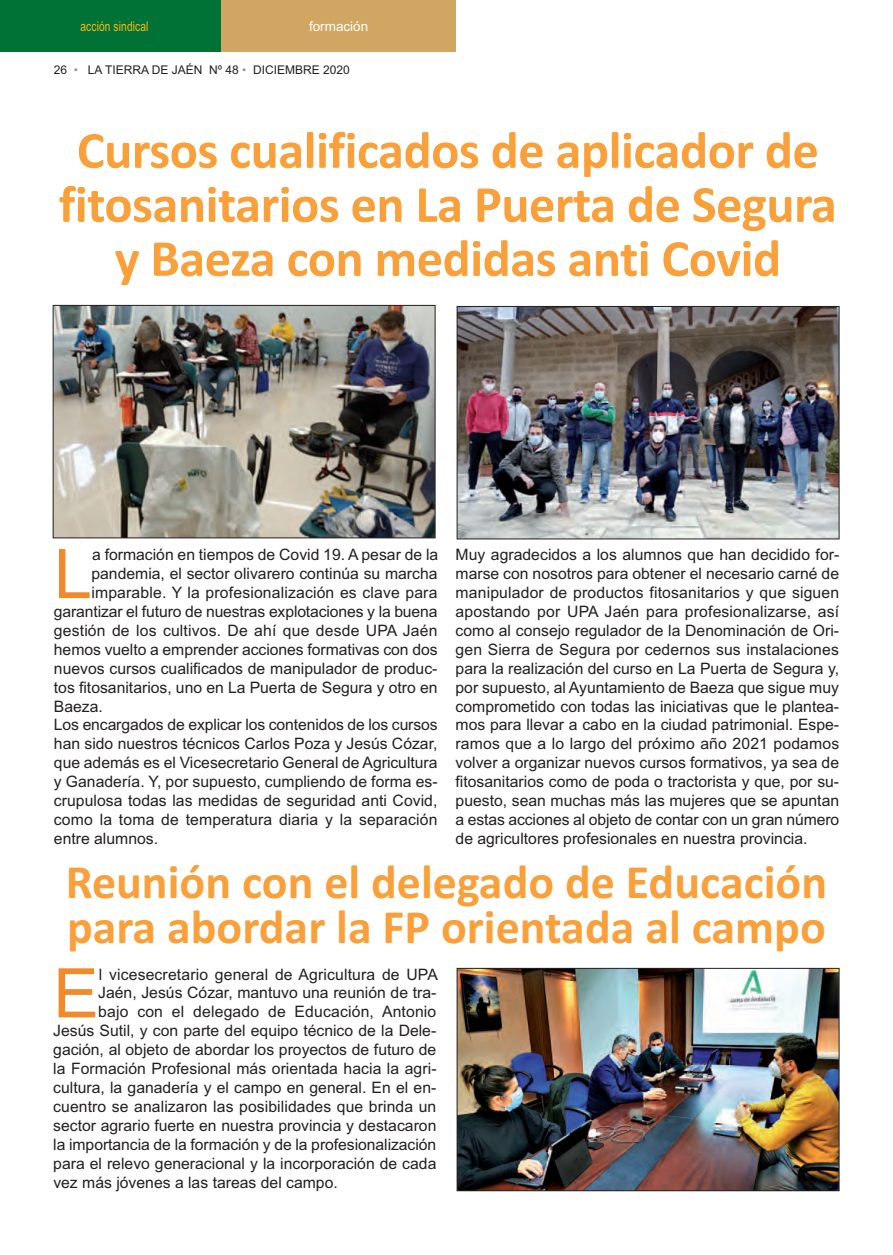
<style>
.page{position:relative;width:893px;height:1255px;background:#fff}
.page>*{position:absolute;margin:0;border:0;box-sizing:border-box;transform-origin:0 0}
.t1{font:68.55px "Arial";color:#f18a2b}
.t2{font:700 52.5px/54px "Calibri";letter-spacing:-.01em;color:#f9a03a;text-align:center}
.t3{font:700 48px/45px "Calibri";color:#f9a03a}
.t4{font:15.75px/18.9px "Arial";color:#231f20;text-align:justify}
.t5{font:13.5px "Arial";letter-spacing:.015em;color:#fcb814;scale:.75 1}
.t6{font:13.5px "Arial";color:#fff}
.t7{font:12px "Arial";color:#231f20}
.s1{color:#939598}
</style>
<div class="page">
<div style="left:221px;top:0;width:235px;height:52px;background:#d1a662"></div>
<div style="left:0;top:0;width:221px;height:52px;background:#007236"></div>
<img style="left:55px;top:307px;width:378px;height:229px">
<div style="left:53px;top:305px;width:382px;height:233px;border:1px solid #231f20"></div>
<img style="left:459px;top:970px;width:378px;height:218px">
<div style="left:457px;top:968px;width:382px;height:222px;border:1px solid #231f20"></div>
<img style="left:459px;top:308px;width:378px;height:229px">
<div style="left:457px;top:306px;width:382px;height:233px;border:1px solid #231f20"></div>
<p class="t5" style="left:80px;top:19px;width:92px">acción sindical</p>
<p class="t6" style="left:309px;top:19px;width:61px">formación</p>
<p class="t7" style="left:54px;top:63px;width:298px">26 <span class="s1">•</span> LA TIERRA DE JAÉN Nº 48 <span class="s1">•</span> DICIEMBRE 2020</p>
<h2 class="t2" style="left:59px;top:123px;width:780px">Cursos cualificados de aplicador de fitosanitarios en La Puerta de Segura y Baeza con medidas anti Covid</h2>
<h1 class="t1" style="left:54px;top:534px;width:40px">L</h1>
<p class="t4" style="left:92px;top:545px;width:348px">a formación en tiempos de Covid 19. A pesar de la</p>
<p class="t4" style="left:91px;top:564px;width:348px">pandemia, el sector olivarero continúa su marcha</p>
<p class="t4" style="left:91px;top:583px;width:348px">imparable. Y la profesionalización es clave para</p>
<p class="t4" style="left:54px;top:602px;width:385px">garantizar el futuro de nuestras explotaciones y la buena</p>
<p class="t4" style="left:54px;top:621px;width:385px">gestión de los cultivos. De ahí que desde UPA Jaén</p>
<p class="t4" style="left:54px;top:640px;width:385px">hemos vuelto a emprender acciones formativas con dos</p>
<p class="t4" style="left:54px;top:658px;width:385px">nuevos cursos cualificados de manipulador de produc-</p>
<p class="t4" style="left:54px;top:677px;width:385px">tos fitosanitarios, uno en La Puerta de Segura y otro en</p>
<p class="t4" style="left:54px;top:696px;width:51px">Baeza.</p>
<p class="t4" style="left:54px;top:715px;width:385px">Los encargados de explicar los contenidos de los cursos</p>
<p class="t4" style="left:54px;top:734px;width:385px">han sido nuestros técnicos Carlos Poza y Jesús Cózar,</p>
<p class="t4" style="left:54px;top:753px;width:385px">que además es el Vicesecretario General de Agricultura</p>
<p class="t4" style="left:54px;top:772px;width:385px">y Ganadería. Y, por supuesto, cumpliendo de forma es-</p>
<p class="t4" style="left:54px;top:791px;width:385px">crupulosa todas las medidas de seguridad anti Covid,</p>
<p class="t4" style="left:54px;top:810px;width:385px">como la toma de temperatura diaria y la separación</p>
<p class="t4" style="left:54px;top:829px;width:106px">entre alumnos.</p>
<p class="t4" style="left:456px;top:545px;width:385px">Muy agradecidos a los alumnos que han decidido for&shy;marse con nosotros para obtener el necesario carné de manipulador de productos fitosanitarios y que siguen apostando por UPA Jaén para profesionalizarse, así como al consejo regulador de la Denominación de Ori&shy;gen Sierra de Segura por cedernos sus instalaciones para la realización del curso en La Puerta de Segura y, por supuesto, al Ayuntamiento de Baeza que sigue muy comprometido con todas las iniciativas que le plantea&shy;mos para llevar a cabo en la ciudad patrimonial. Espe&shy;ramos que a lo largo del próximo año 2021 podamos volver a organizar nuevos cursos formativos, ya sea de fitosanitarios como de poda o tractorista y que, por su&shy;puesto, sean muchas más las mujeres que se apuntan a estas acciones al objeto de contar con un gran número de agricultores profesionales en nuestra provincia.</p>
<h3 class="t3" style="left:66px;top:859px;width:763px">Reunión con el delegado de Educación para abordar la FP orientada al campo</h3>
<h1 class="t1" style="left:53px;top:953px;width:47px">E</h1>
<p class="t4" style="left:99px;top:964px;width:340px">l vicesecretario general de Agricultura de UPA</p>
<p class="t4" style="left:98px;top:983px;width:340px">Jaén, Jesús Cózar, mantuvo una reunión de tra-</p>
<p class="t4" style="left:98px;top:1002px;width:340px">bajo con el delegado de Educación, Antonio</p>
<p class="t4" style="left:53px;top:1021px;width:385px">Jesús Sutil, y con parte del equipo técnico de la Dele-</p>
<p class="t4" style="left:53px;top:1040px;width:385px">gación, al objeto de abordar los proyectos de futuro de</p>
<p class="t4" style="left:53px;top:1059px;width:385px">la Formación Profesional más orientada hacia la agri-</p>
<p class="t4" style="left:53px;top:1078px;width:385px">cultura, la ganadería y el campo en general. En el en-</p>
<p class="t4" style="left:53px;top:1096px;width:385px">cuentro se analizaron las posibilidades que brinda un</p>
<p class="t4" style="left:53px;top:1115px;width:385px">sector agrario fuerte en nuestra provincia y destacaron</p>
<p class="t4" style="left:53px;top:1134px;width:384px">la importancia de la formación y de la profesionalización</p>
<p class="t4" style="left:53px;top:1153px;width:385px">para el relevo generacional y la incorporación de cada</p>
<p class="t4" style="left:53px;top:1172px;width:286px">vez más jóvenes a las tareas del campo.</p>
</div>
